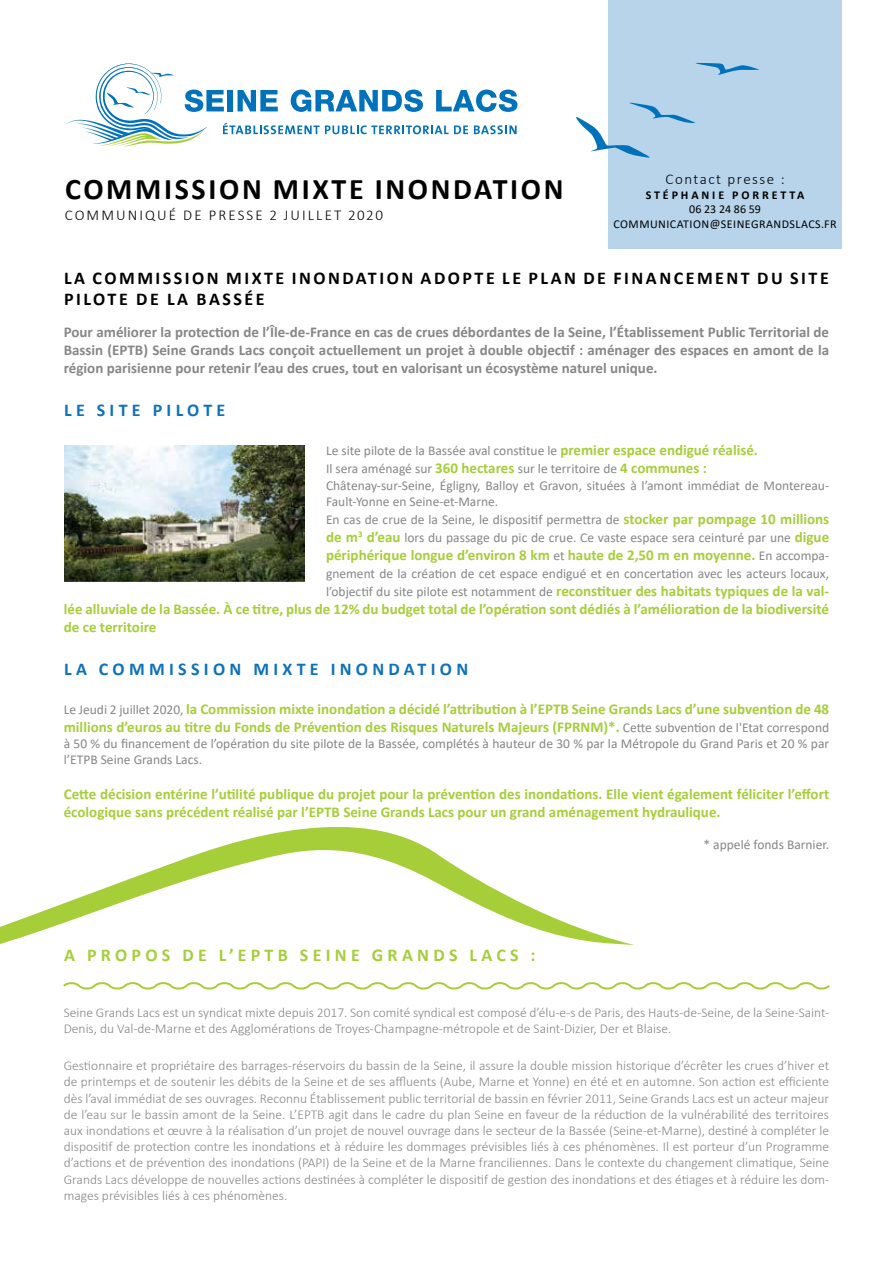
<style>
.page{position:relative;width:893px;height:1263px;background:#fff}
.page>*{position:absolute;margin:0;border:0;box-sizing:border-box;transform-origin:0 0}
.t1{font:700 30px "Calibri";letter-spacing:.09em;color:#000}
.t2{font:700 18px/21px "Calibri";letter-spacing:.14em;color:#000}
.t3{font:700 18px "Calibri";letter-spacing:.24em;color:#0e71ba}
.t4{font:700 18px "Calibri";letter-spacing:.24em;color:#a5ce3a}
.t5{font:700 15px/18px "Calibri";color:#a6ce39}
.t6{font:700 15px/18px "Calibri";color:#868787;text-align:justify}
.t7{font:300 15px "Calibri";letter-spacing:.14em;color:#000}
.t8{font:300 15px "Calibri";letter-spacing:.1em;color:#000}
.t9{font:300 13.5px/16.2px "Calibri";color:#868787}
.t10{font:13.5px/18px "Calibri";color:#868787}
.t11{font:12px/14.4px "Calibri";letter-spacing:.04em;color:#000;text-align:center}
.t12{font:700 12px "Calibri";letter-spacing:.24em;color:#000}
.s1{font-weight:700;font-size:15px;color:#a6ce39}
.s2{font-weight:400;font-size:13.5px;color:#868787}
</style>
<div class="page">
<div style="left:608px;top:0;width:234px;height:249px;background:#b7d4ea"></div>
<svg style="left:65px;top:63px;width:452px;height:83px"></svg>
<svg style="left:695px;top:63px;width:64px;height:12px"></svg>
<svg style="left:576px;top:103px;width:120px;height:55px"></svg>
<img style="left:64px;top:446px;width:241px;height:135px">
<svg style="left:64px;top:982px;width:766px;height:8px"></svg>
<svg style="left:0;top:827px;width:634px;height:159px"></svg>
<h1 class="t1" style="left:65px;top:168px;width:500px">COMMISSION MIXTE INONDATION</h1>
<p class="t7" style="left:65px;top:206px;width:320px">COMMUNIQUÉ DE PRESSE 2 JUILLET 2020</p>
<p class="t8" style="left:666px;top:170px;width:120px">Contact presse :</p>
<p class="t12" style="left:646px;top:186px;width:160px">STÉPHANIE PORRETTA</p>
<p class="t11" style="left:613px;top:202px;width:225px">06 23 24 86 59<br>COMMUNICATION@SEINEGRANDSLACS.FR</p>
<h2 class="t2" style="left:64px;top:267px;width:766px">LA COMMISSION MIXTE INONDATION ADOPTE LE PLAN DE FINANCEMENT DU SITE<br>PILOTE DE LA BASSÉE</h2>
<p class="t6" style="left:64px;top:323px;width:767px">Pour améliorer la protection de l’Île-de-France en cas de crues débordantes de la Seine, l’Établissement Public Territorial de Bassin (EPTB) Seine Grands Lacs conçoit actuellement un projet à double objectif : aménager des espaces en amont de la région parisienne pour retenir l’eau des crues, tout en valorisant un écosystème naturel unique.</p>
<h2 class="t3" style="left:64px;top:397px;width:163px">LE SITE PILOTE</h2>
<p class="t10" style="left:326px;top:441px;width:433px">Le site pilote de la Bassée aval constitue le <span class="s1">premier espace endigué réalisé.<br></span>Il sera aménagé sur <span class="s1">360 hectares</span> sur le territoire de <span class="s1">4 communes :</span></p>
<p class="t10" style="left:326px;top:477px;width:505px;line-height:16.2px">Châtenay-sur-Seine, Égligny, Balloy et Gravon, situées à l’amont immédiat de Montereau-<br>Fault-Yonne en Seine-et-Marne.</p>
<p class="t10" style="left:326px;top:510px;width:505px">En cas de crue de la Seine, le dispositif permettra de <span class="s1">stocker par pompage 10 millions de m</span><sup>3</sup> <span class="s1">d’eau</span> lors du passage du pic de crue. Ce vaste espace sera ceinturé par une <span class="s1">digue</span></p>
<p class="t5" style="left:326px;top:546px;width:505px">périphérique longue d’environ 8 km <span class="s2">et</span> haute de 2,50 m en moyenne. <span class="s2">En accompa-</span></p>
<p class="t10" style="left:326px;top:564px;width:505px">gnement de la création de cet espace endigué et en concertation avec les acteurs locaux,</p>
<p class="t5" style="left:64px;top:582px;width:767px;text-align:justify;text-indent:262px"><span class="s2">l’objectif du site pilote est notamment de</span> reconstituer des habitats typiques de la val&shy;lée alluviale de la Bassée. À ce titre, plus de 12% du budget total de l’opération sont dédiés à l’amélioration de la biodiversité de ce territoire</p>
<h2 class="t3" style="left:64px;top:656px;width:406px">LA COMMISSION MIXTE INONDATION</h2>
<p class="t5" style="left:64px;top:700px;width:767px"><span class="s2">Le Jeudi 2 juillet 2020,</span> la Commission mixte inondation a décidé l’attribution à l’EPTB Seine Grands Lacs d’une subvention de 48 millions d’euros au titre du Fonds de Prévention des Risques Naturels Majeurs (FPRNM)*. <span class="s2">Cette subvention de l'Etat correspond</span></p>
<p class="t10" style="left:64px;top:735px;width:767px;line-height:16.2px">à 50 % du financement de l’opération du site pilote de la Bassée, complétés à hauteur de 30 % par la Métropole du Grand Paris et 20 % par l’ETPB Seine Grands Lacs.</p>
<p class="t5" style="left:64px;top:784px;width:767px">Cette décision entérine l’utilité publique du projet pour la prévention des inondations. Elle vient également féliciter l’effort écologique sans précédent réalisé par l’EPTB Seine Grands Lacs pour un grand aménagement hydraulique.</p>
<p class="t10" style="left:703px;top:835px;width:127px">* appelé fonds Barnier.</p>
<h2 class="t4" style="left:64px;top:942px;width:473px">A PROPOS DE L’EPTB SEINE GRANDS LACS :</h2>
<p class="t9" style="left:64px;top:1004px;width:767px">Seine Grands Lacs est un syndicat mixte depuis 2017. Son comité syndical est composé d’élu-e-s de Paris, des Hauts-de-Seine, de la Seine-Saint-<br>Denis, du Val-de-Marne et des Agglomérations de Troyes-Champagne-métropole et de Saint-Dizier, Der et Blaise.</p>
<p class="t9" style="left:64px;top:1057px;width:767px;text-align:justify">Gestionnaire et propriétaire des barrages-réservoirs du bassin de la Seine, il assure la double mission historique d’écrêter les crues d’hiver et de printemps et de soutenir les débits de la Seine et de ses affluents (Aube, Marne et Yonne) en été et en automne. Son action est efficiente dès l’aval immédiat de ses ouvrages. Reconnu Établissement public territorial de bassin en février 2011, Seine Grands Lacs est un acteur majeur de l’eau sur le bassin amont de la Seine. L’EPTB agit dans le cadre du plan Seine en faveur de la réduction de la vulnérabilité des territoires aux inondations et œuvre à la réalisation d’un projet de nouvel ouvrage dans le secteur de la Bassée (Seine-et-Marne), destiné à compléter le dispositif de protection contre les inondations et à réduire les dommages prévisibles liés à ces phénomènes. Il est porteur d’un Programme d’actions et de prévention des inondations (PAPI) de la Seine et de la Marne franciliennes. Dans le contexte du changement climatique, Seine Grands Lacs développe de nouvelles actions destinées à compléter le dispositif de gestion des inondations et des étiages et à réduire les dom&shy;mages prévisibles liés à ces phénomènes.</p>
</div>
